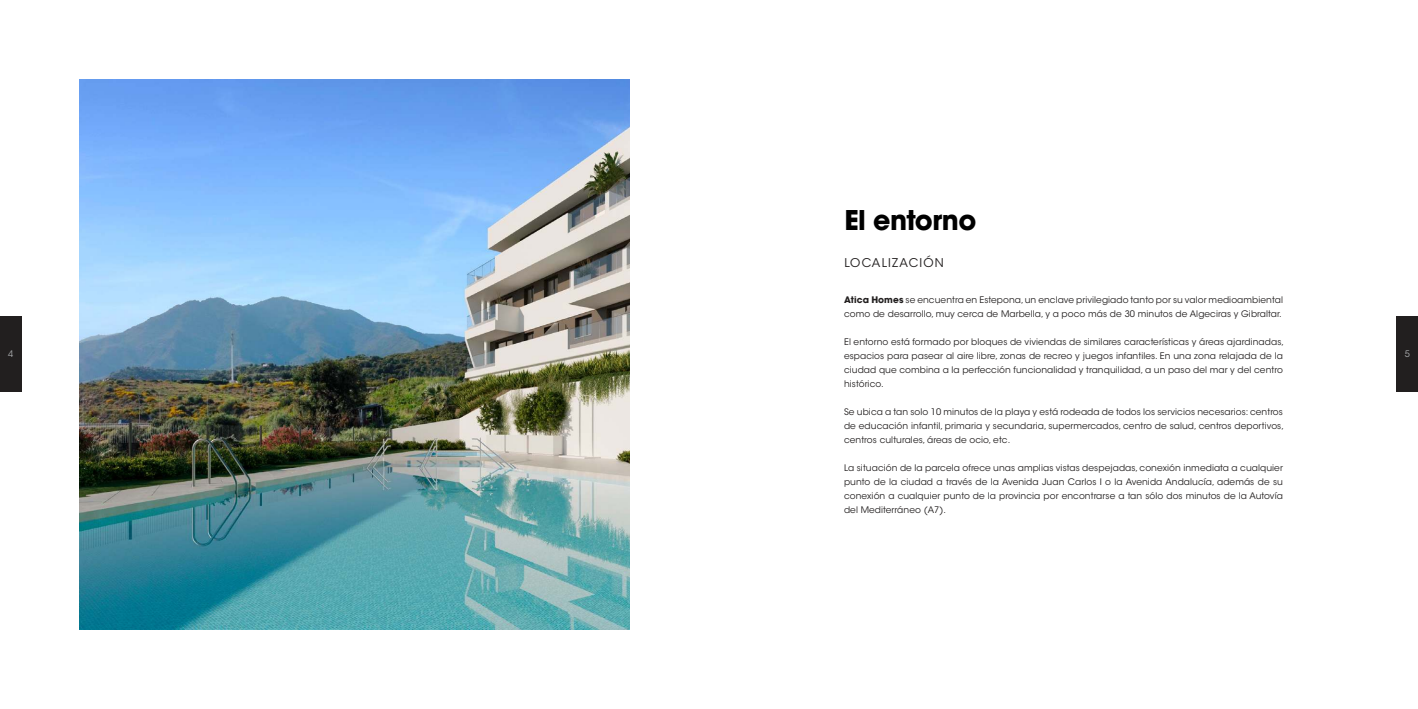
<style>
.page{position:relative;width:1418px;height:709px;background:#fff}
.page>*{position:absolute;margin:0;border:0;box-sizing:border-box;transform-origin:0 0}
.t1{font:700 27px "ITC Avant Garde Std";letter-spacing:-.02em;color:#000}
.t2{font:12px "ITC Avant Garde Std";letter-spacing:.1em;color:#221f1f}
.t3{font:9px/14px "ITC Avant Garde Std";letter-spacing:.01em;color:#221f1f;text-align:justify}
.t4{font:9px "ITC Avant Garde Std";color:#a7a9ab}
.s1{font-weight:700}
</style>
<div class="page">
<div style="left:0;top:317px;width:21px;height:75px;background:#221f1f"></div>
<div style="left:1396px;top:317px;width:21px;height:75px;background:#221f1f"></div>
<img style="left:79px;top:79px;width:550px;height:550px">
<h1 class="t1" style="left:844px;top:207px;width:134px">El entorno</h1>
<h2 class="t2" style="left:844px;top:255px;width:101px">LOCALIZACIÓN</h2>
<p class="t3" style="left:844px;top:293px;width:440px"><span class="s1">Atica Homes</span> se encuentra en Estepona, un enclave privilegiado tanto por su valor medioambiental como de desarrollo, muy cerca de Marbella, y a poco más de 30 minutos de Algeciras y Gibraltar.</p>
<p class="t3" style="left:844px;top:335px;width:441px">El entorno está formado por bloques de viviendas de similares características y áreas ajardinadas, espacios para pasear al aire libre, zonas de recreo y juegos infantiles. En una zona relajada de la ciudad que combina a la perfección funcionalidad y tranquilidad, a un paso del mar y del centro histórico.</p>
<p class="t3" style="left:844px;top:405px;width:441px">Se ubica a tan solo 10 minutos de la playa y está rodeada de todos los servicios necesarios: centros de educación infantil, primaria y secundaria, supermercados, centro de salud, centros deportivos, centros culturales, áreas de ocio, etc.</p>
<p class="t3" style="left:844px;top:461px;width:440px">La situación de la parcela ofrece unas amplias vistas despejadas, conexión inmediata a cualquier punto de la ciudad a través de la Avenida Juan Carlos I o la Avenida Andalucía, además de su conexión a cualquier punto de la provincia por encontrarse a tan sólo dos minutos de la Autovía del Mediterráneo (A7).</p>
<p class="t4" style="left:8px;top:348px;width:7px">4</p>
<p class="t4" style="left:1404px;top:348px;width:7px">5</p>
</div>
